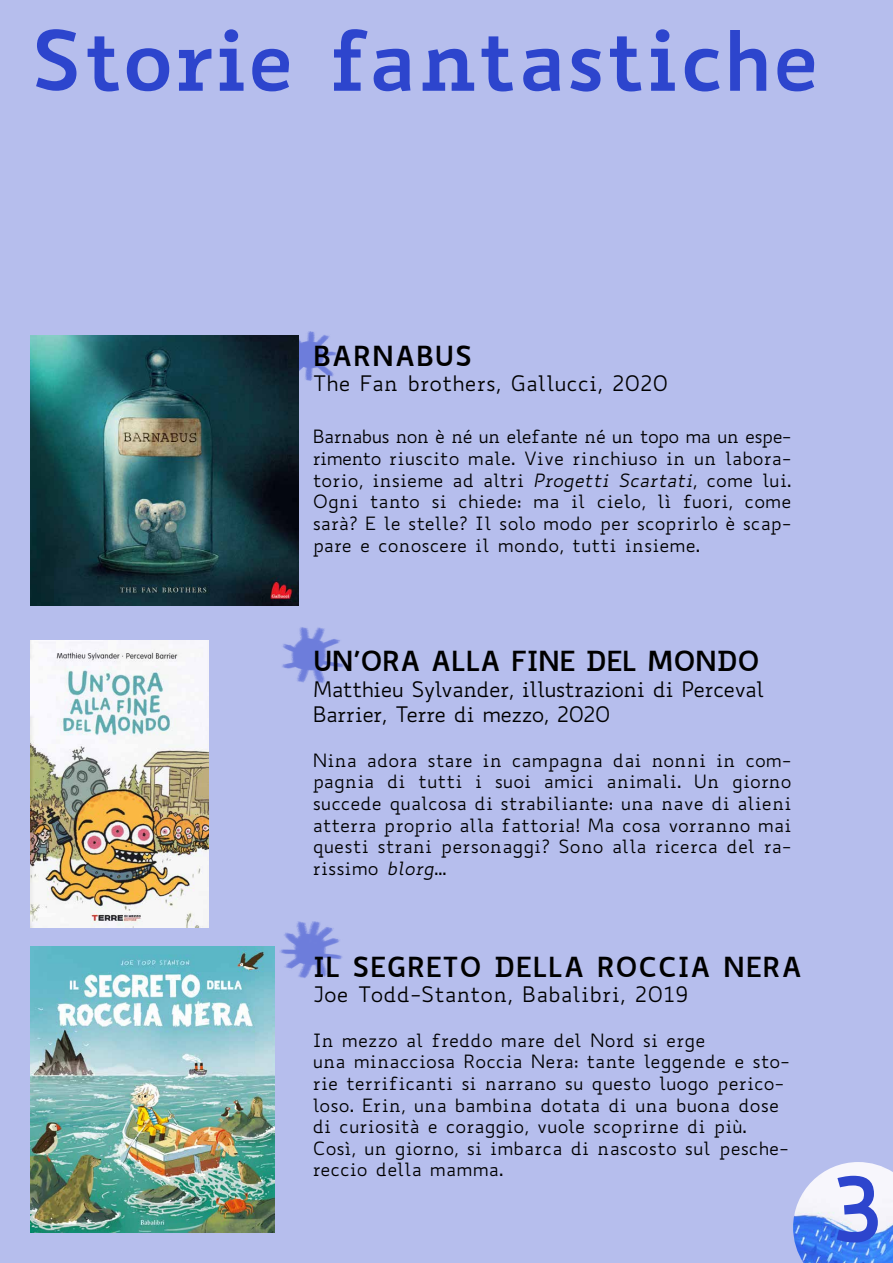
<style>
.page{position:relative;width:893px;height:1263px;background:#b6beed}
.page>*{position:absolute;margin:0;border:0;box-sizing:border-box;transform-origin:0 0}
.t1{font:700 90px "Biancoenero";color:#2d45cd}
.t2{font:700 81px "Biancoenero";color:#2d45cd}
.t3{font:700 27px "Biancoenero";color:#000}
.t4{font:700 27px "Biancoenero";letter-spacing:-.04em;color:#000}
.t5{font:21px/25.2px "Biancoenero";letter-spacing:-.04em;color:#000}
.t6{font:21px "Biancoenero";color:#000}
.t7{font:18px/21.6px "Biancoenero";color:#000;text-align:justify}
.s1{font-style:italic}
</style>
<div class="page">
<img style="left:793px;top:1162px;width:100px;height:101px">
<img style="left:30px;top:335px;width:268px;height:270px">
<img style="left:30px;top:640px;width:178px;height:287px">
<img style="left:30px;top:946px;width:244px;height:287px">
<h2 class="t2" style="left:30px;top:-10px;width:791px">Storie fantastiche</h2>
<h3 class="t3" style="left:313px;top:332px;width:161px">BARNABUS</h3>
<p class="t6" style="left:313px;top:370px;width:357px">The Fan brothers, Gallucci, 2020</p>
<p class="t7" style="left:313px;top:426px;width:480px">Barnabus non è né un elefante né un topo ma un espe&shy;rimento riuscito male. Vive rinchiuso in un labora&shy;torio, insieme ad altri <span class="s1">Progetti Scartati</span>, come lui.<br>Ogni tanto si chiede: ma il cielo, lì fuori, come sarà? E le stelle? Il solo modo per scoprirlo è scap&shy;pare e conoscere il mondo, tutti insieme.</p>
<h3 class="t4" style="left:313px;top:638px;width:449px">UN’ORA ALLA FINE DEL MONDO</h3>
<p class="t5" style="left:313px;top:676px;width:454px">Matthieu Sylvander, illustrazioni di Perceval<br>Barrier, Terre di mezzo, 2020</p>
<p class="t7" style="left:313px;top:749px;width:480px">Nina adora stare in campagna dai nonni in com&shy;pagnia di tutti i suoi amici animali. Un giorno succede qualcosa di strabiliante: una nave di alieni atterra proprio alla fattoria! Ma cosa vorranno mai questi strani personaggi? Sono alla ricerca del ra&shy;rissimo <span class="s1">blorg</span>…</p>
<h3 class="t3" style="left:313px;top:943px;width:491px">IL SEGRETO DELLA ROCCIA NERA</h3>
<p class="t6" style="left:313px;top:980px;width:378px">Joe Todd-Stanton, Babalibri, 2019</p>
<p class="t7" style="left:313px;top:1029px;width:479px;text-align:left">In mezzo al freddo mare del Nord si erge<br>una minacciosa Roccia Nera: tante leggende e sto&shy;rie terrificanti si narrano su questo luogo perico&shy;loso. Erin, una bambina dotata di una buona dose di curiosità e coraggio, vuole scoprirne di più.<br>Così, un giorno, si imbarca di nascosto sul pesche&shy;reccio della mamma.</p>
<h1 class="t1" style="left:830px;top:1130px;width:54px">3</h1>
</div>
